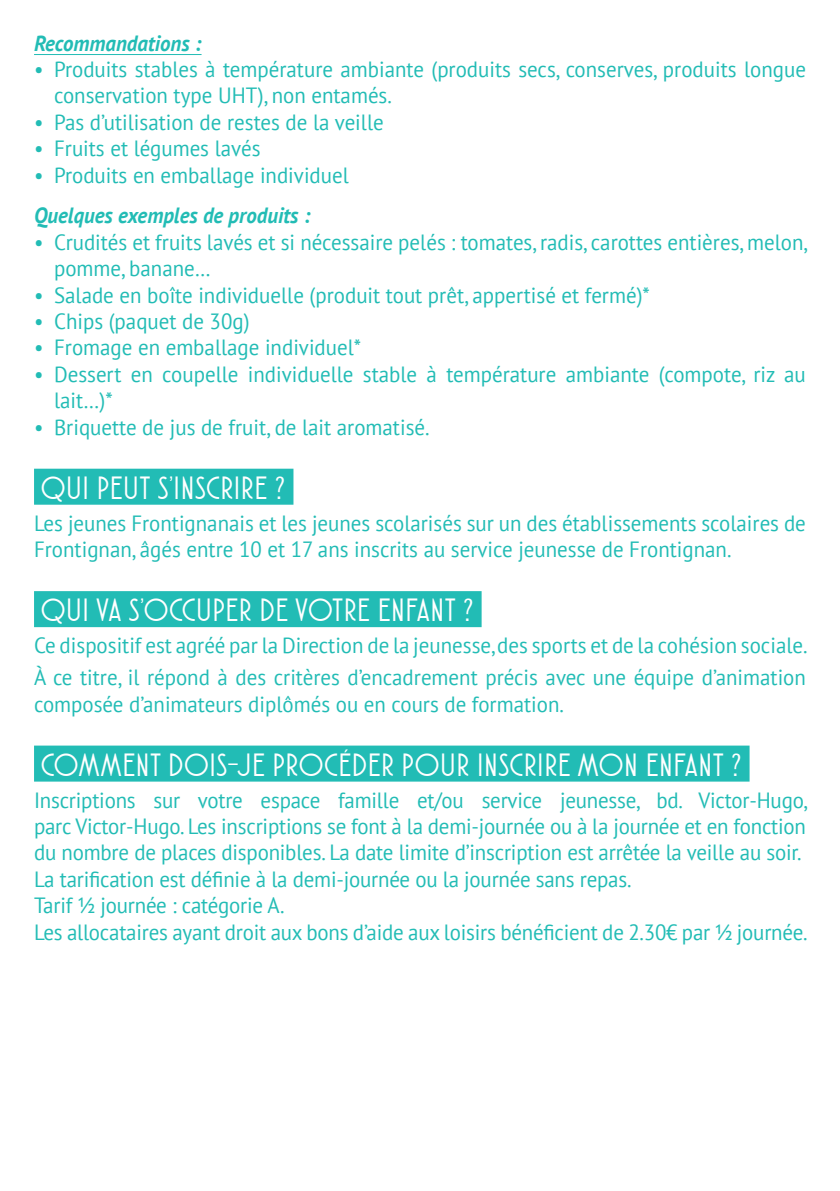
<style>
.page{position:relative;width:840px;height:1191px;background:#fff}
.page>*{position:absolute;margin:0;border:0;box-sizing:border-box;transform-origin:0 0}
.t1{font:32px "Atlantic Cruise";letter-spacing:.04em;color:#fff}
.t2{font:22px/26.4px "PT Sans";color:#22bcb5;scale:.95 1}
.t3{font:italic 700 22px "PT Sans";color:#22bcb5;scale:.95 1}
</style>
<div class="page">
<hr style="left:34px;top:54px;width:167px;height:1px;background:#22bcb5">
<div style="left:34px;top:469px;width:259px;height:36px;background:#22bcb5"></div>
<div style="left:34px;top:591px;width:447px;height:36px;background:#22bcb5"></div>
<div style="left:34px;top:745px;width:715px;height:36px;background:#22bcb5"></div>
<p class="t3" style="left:34px;top:28px;width:178px">Recommandations :</p>
<p class="t2" style="left:54px;top:55px;width:792px;text-indent:-20px">• Produits stables à température ambiante (produits secs, conserves, produits longue conservation type UHT), non entamés.</p>
<p class="t2" style="left:34px;top:108px;width:369px">• Pas d’utilisation de restes de la veille</p>
<p class="t2" style="left:34px;top:135px;width:240px">• Fruits et légumes lavés</p>
<p class="t2" style="left:34px;top:161px;width:333px">• Produits en emballage individuel</p>
<p class="t3" style="left:34px;top:201px;width:292px">Quelques exemples de produits :</p>
<p class="t2" style="left:54px;top:228px;width:794px;text-indent:-20px">• Crudités et fruits lavés et si nécessaire pelés : tomates, radis, carottes entières, melon, pomme, banane…</p>
<p class="t2" style="left:34px;top:281px;width:649px">• Salade en boîte individuelle (produit tout prêt, appertisé et fermé)*</p>
<p class="t2" style="left:34px;top:307px;width:228px">• Chips (paquet de 30g)</p>
<p class="t2" style="left:34px;top:334px;width:346px">• Fromage en emballage individuel*</p>
<p class="t2" style="left:54px;top:360px;width:792px;text-indent:-20px">• Dessert en coupelle individuelle stable à température ambiante (compote, riz au lait…)*</p>
<p class="t2" style="left:34px;top:413px;width:417px">• Briquette de jus de fruit, de lait aromatisé.</p>
<h1 class="t1" style="left:41px;top:471px;width:245px">QUI PEUT S’INSCRIRE ?</h1>
<p class="t2" style="left:34px;top:509px;width:813px">Les jeunes Frontignanais et les jeunes scolarisés sur un des établissements scolaires de<br>Frontignan, âgés entre 10 et 17 ans inscrits au service jeunesse de Frontignan.</p>
<h1 class="t1" style="left:41px;top:594px;width:433px">QUI VA S’OCCUPER DE VOTRE ENFANT ?</h1>
<p class="t2" style="left:34px;top:629px;width:815px;line-height:32px">Ce dispositif est agréé par la Direction de la jeunesse, des sports et de la cohésion sociale.<br>À ce titre, il répond à des critères d’encadrement précis avec une équipe d’animation</p>
<p class="t2" style="left:34px;top:690px;width:559px">composée d’animateurs diplômés ou en cours de formation.</p>
<h1 class="t1" style="left:41px;top:748px;width:701px">COMMENT DOIS-JE PROCÉDER POUR INSCRIRE MON ENFANT ?</h1>
<p class="t2" style="left:34px;top:786px;width:815px">Inscriptions sur votre espace famille et/ou service jeunesse, bd. Victor-Hugo, parc Victor-Hugo. Les inscriptions se font à la demi-journée ou à la journée et en fonction du nombre de places disponibles. La date limite d’inscription est arrêtée la veille au soir.<br>La tarification est définie à la demi-journée ou la journée sans repas.<br>Tarif ½ journée : catégorie A.<br>Les allocataires ayant droit aux bons d’aide aux loisirs bénéficient de 2.30€ par ½ journée.</p>
</div>
